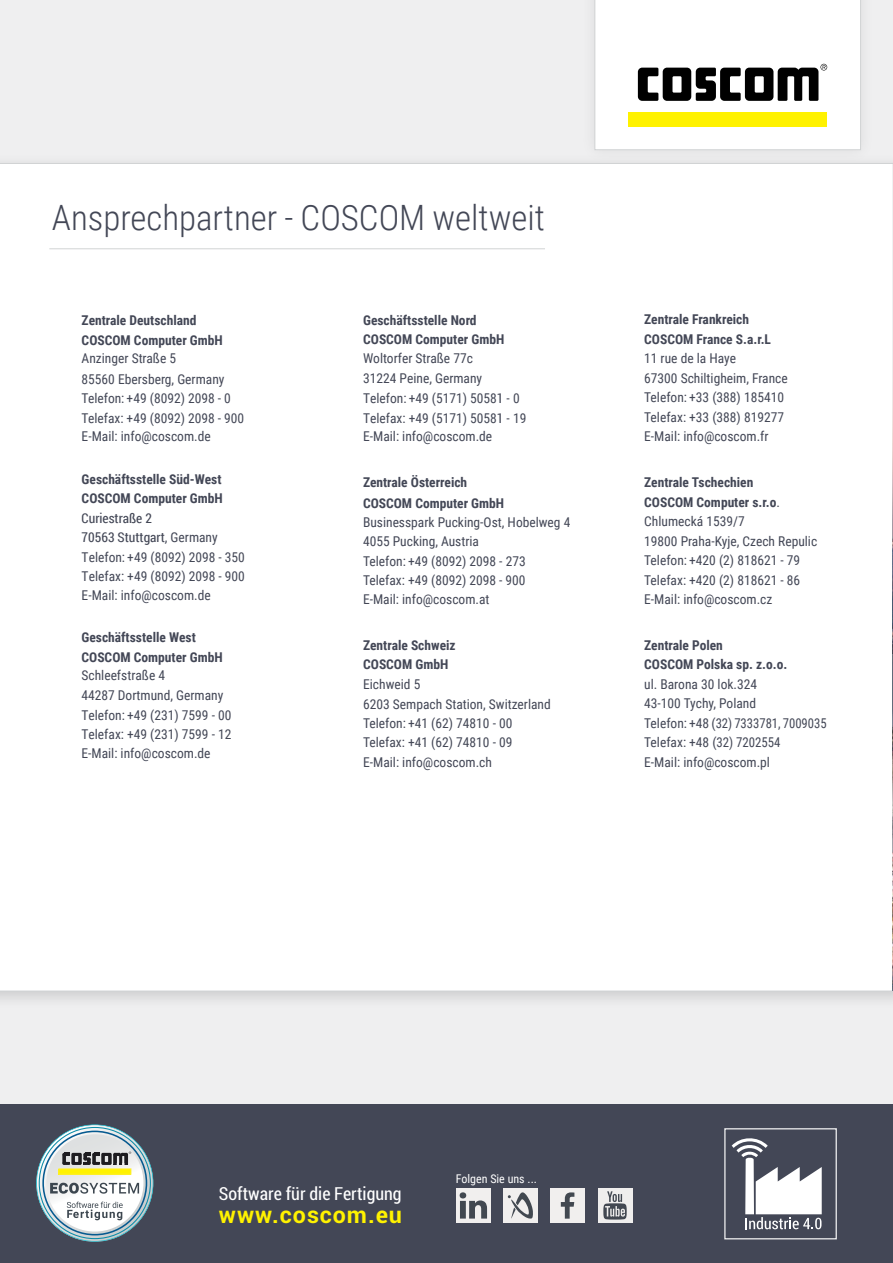
<style>
.page{position:relative;width:893px;height:1263px;background:#efeff0}
.page>*{position:absolute;margin:0;border:0;box-sizing:border-box;transform-origin:0 0}
.t1{font:300 34.95px "Roboto Condensed";color:#434756}
.t2{font:700 23.25px "Roboto";letter-spacing:.04em;color:#fff200}
.t3{font:18px "Roboto Condensed";color:#fff}
.t4{font:13.5px/19.5px "Roboto Condensed";color:#434756}
.t5{font:700 13.5px/19.5px "Roboto Condensed";color:#434756}
.t6{font:12px "Roboto Condensed";color:#fff}
.s1{font-weight:700}
</style>
<div class="page">
<div style="left:0;top:153px;width:893px;height:857px;background:#000;opacity:.15"></div>
<div style="left:0;top:163px;width:892px;height:828px;background:#fff"></div>
<div style="left:0;top:1104px;width:893px;height:159px;background:#434756"></div>
<hr style="left:49px;top:249px;width:496px;height:1px;background:#d1d3d4">
<div style="left:456px;top:1188px;width:35px;height:35px;background:#f1efee"></div>
<svg style="left:460px;top:1192px;width:27px;height:26px"></svg>
<div style="left:550px;top:1188px;width:35px;height:35px;background:#f1efee"></div>
<svg style="left:561px;top:1192px;width:13px;height:26px"></svg>
<div style="left:503px;top:1188px;width:35px;height:35px;background:#f1efee"></div>
<svg style="left:508px;top:1192px;width:25px;height:27px"></svg>
<div style="left:597px;top:1188px;width:35px;height:35px;background:#efeeed"></div>
<svg style="left:603px;top:1191px;width:24px;height:28px"></svg>
<svg style="left:724px;top:1128px;width:113px;height:112px"></svg>
<div style="left:580px;top:0;width:295px;height:164px;background:#eaeaeb"></div>
<svg style="left:595px;top:0;width:266px;height:150px;background:#e3e2d0"></svg>
<svg style="left:36px;top:1125px;width:118px;height:117px"></svg>
<svg style="left:892px;top:163px;width:1px;height:828px"></svg>
<h1 class="t1" style="left:52px;top:193px;width:494px">Ansprechpartner - COSCOM weltweit</h1>
<p class="t5" style="left:82px;top:310px;width:143px">Zentrale Deutschland<br>COSCOM Computer GmbH</p>
<p class="t4" style="left:82px;top:348px;width:164px">Anzinger Straße 5<br>85560 Ebersberg, Germany<br>Telefon: +49 (8092) 2098 - 0<br>Telefax: +49 (8092) 2098 - 900<br>E-Mail: info@coscom.de</p>
<p class="t5" style="left:82px;top:469px;width:143px">Geschäftsstelle Süd-West<br>COSCOM Computer GmbH</p>
<p class="t4" style="left:82px;top:508px;width:165px">Curiestraße 2<br>70563 Stuttgart, Germany<br>Telefon: +49 (8092) 2098 - 350<br>Telefax: +49 (8092) 2098 - 900<br>E-Mail: info@coscom.de</p>
<p class="t5" style="left:82px;top:627px;width:143px">Geschäftsstelle West<br>COSCOM Computer GmbH</p>
<p class="t4" style="left:82px;top:665px;width:151px">Schleefstraße 4<br>44287 Dortmund, Germany<br>Telefon: +49 (231) 7599 - 00<br>Telefax: +49 (231) 7599 - 12<br>E-Mail: info@coscom.de</p>
<p class="t5" style="left:363px;top:309px;width:143px">Geschäftsstelle Nord<br>COSCOM Computer GmbH</p>
<p class="t4" style="left:363px;top:348px;width:165px">Woltorfer Straße 77c<br>31224 Peine, Germany<br>Telefon: +49 (5171) 50581 - 0<br>Telefax: +49 (5171) 50581 - 19<br>E-Mail: info@coscom.de</p>
<p class="t5" style="left:363px;top:472px;width:143px;line-height:20.2px">Zentrale Österreich<br>COSCOM Computer GmbH</p>
<p class="t4" style="left:363px;top:512px;width:209px;line-height:18.8px">Businesspark Pucking-Ost, Hobelweg 4<br>4055 Pucking, Austria</p>
<p class="t4" style="left:363px;top:551px;width:164px;text-align:justify">Telefon: +49 (8092) 2098 - 273<br>Telefax: +49 (8092) 2098 - 900<br>E-Mail: info@coscom.at</p>
<p class="t5" style="left:363px;top:635px;width:94px">Zentrale Schweiz<br>COSCOM GmbH</p>
<p class="t4" style="left:363px;top:673px;width:189px;line-height:20.2px">Eichweid 5<br>6203 Sempach Station, Switzerland</p>
<p class="t4" style="left:363px;top:713px;width:151px;text-align:justify">Telefon: +41 (62) 74810 - 00<br>Telefax: +41 (62) 74810 - 09<br>E-Mail: info@coscom.ch</p>
<p class="t5" style="left:644px;top:309px;width:128px">Zentrale Frankreich<br>COSCOM France S.a.r.L</p>
<p class="t4" style="left:644px;top:348px;width:145px">11 rue de la Haye<br>67300 Schiltigheim, France<br>Telefon: +33 (388) 185410<br>Telefax: +33 (388) 819277<br>E-Mail: info@coscom.fr</p>
<p class="t4" style="left:644px;top:472px;width:175px"><span class="s1">Zentrale Tschechien<br>COSCOM Computer s.r.o</span>.<br>Chlumecká 1539/7<br>19800 Praha-Kyje, Czech Repulic<br>Telefon: +420 (2) 818621 - 79<br>Telefax: +420 (2) 818621 - 86<br>E-Mail: info@coscom.cz</p>
<p class="t5" style="left:644px;top:635px;width:145px">Zentrale Polen<br>COSCOM Polska sp. z.o.o.</p>
<p class="t4" style="left:644px;top:674px;width:184px">ul. Barona 30 lok.324<br>43-100 Tychy, Poland<br>Telefon: +48 (32) 7333781, 7009035<br>Telefax: +48 (32) 7202554<br>E-Mail: info@coscom.pl</p>
<h3 class="t3" style="left:219px;top:1181px;width:184px">Software für die Fertigung</h3>
<h2 class="t2" style="left:219px;top:1198px;width:185px">www.coscom.eu</h2>
<p class="t6" style="left:456px;top:1170px;width:83px">Folgen Sie uns ...</p>
</div>
